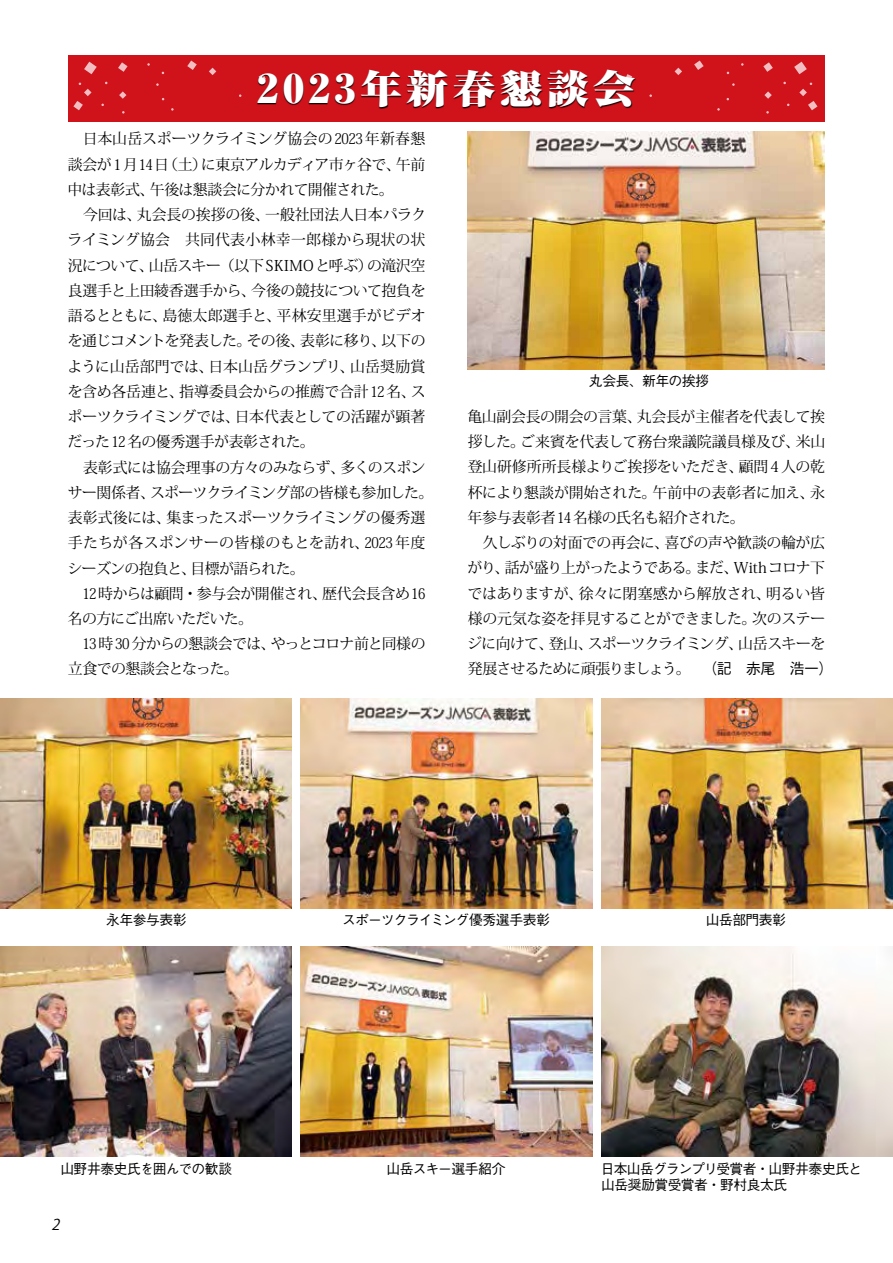
<style>
.page{position:relative;width:893px;height:1263px;background:#fff}
.page>*{position:absolute;margin:0;border:0;box-sizing:border-box;transform-origin:0 0}
.t1{font:900 38.25px "Ryumin Pro";letter-spacing:.115em;color:#fff;scale:1.1 1}
.t2{font:14.85px/25.2px "Koz Min Pro";letter-spacing:-.025em;color:#000}
.t3{font:14.85px "Koz Min Pro";letter-spacing:-.045em;color:#000}
.t4{font:14.85px "Koz Min Pro";letter-spacing:-.05em;color:#000}
.t5{font:italic 14.85px "Koz Go Pro";color:#000}
.t6{font:500 13.8px/15.9px "Gothic BBB Pro";letter-spacing:-.04em;color:#000}
.t7{font:500 13.8px "Gothic BBB Pro";letter-spacing:-.065em;color:#000}
.s1{font-family:"Gothic BBB Pro";font-weight:500}
</style>
<div class="page">
<img style="left:468px;top:131px;width:357px;height:238px">
<img style="left:0;top:698px;width:292px;height:210px">
<img style="left:0;top:946px;width:292px;height:210px">
<img style="left:301px;top:946px;width:291px;height:210px">
<img style="left:301px;top:698px;width:291px;height:210px">
<img style="left:601px;top:946px;width:292px;height:210px">
<img style="left:601px;top:698px;width:292px;height:210px">
<div style="left:68px;top:55px;width:757px;height:66px;background:#d0121b"></div>
<svg style="left:209px;top:68px;width:7px;height:7px"></svg>
<svg style="left:187px;top:61px;width:10px;height:9px"></svg>
<svg style="left:84px;top:62px;width:13px;height:12px"></svg>
<svg style="left:119px;top:91px;width:7px;height:8px"></svg>
<svg style="left:118px;top:62px;width:10px;height:10px"></svg>
<svg style="left:73px;top:83px;width:19px;height:27px"></svg>
<svg style="left:675px;top:68px;width:7px;height:7px"></svg>
<svg style="left:694px;top:61px;width:10px;height:9px"></svg>
<svg style="left:794px;top:62px;width:13px;height:12px"></svg>
<svg style="left:764px;top:91px;width:8px;height:8px"></svg>
<svg style="left:763px;top:62px;width:10px;height:10px"></svg>
<svg style="left:799px;top:83px;width:18px;height:27px"></svg>
<div style="left:257px;top:69px;width:379px;height:40px;background:#000;opacity:.95"></div>
<h1 class="t1" style="left:257px;top:58px;width:345px">2023年新春懇談会</h1>
<p class="t2" style="left:67px;top:126px;width:367px">　日本山岳スポーツクライミング協会の２０２３年新春懇談会が１月１４日（土）に東京アルカディア市ヶ谷で、午前中は表彰式、午後は懇談会に分かれて開催された。<br>　今回は、丸会長の挨拶の後、一般社団法人日本パラクライミング協会　共同代表小林幸一郎様から現状の状況について、山岳スキー（以下 SKIMOと呼ぶ）の滝沢空良選手と上田綾香選手から、今後の競技について抱負を語るとともに、島徳太郎選手と、平林安里選手がビデオを通じコメントを発表した。その後、表彰に移り、以下のように山岳部門では、日本山岳グランプリ、山岳奨励賞を含め各岳連と、指導委員会からの推薦で合計12 名、スポーツクライミングでは、日本代表としての活躍が顕著だった12 名の優秀選手が表彰された。<br>　表彰式には協会理事の方々のみならず、多くのスポンサー関係者、スポーツクライミング部の皆様も参加した。表彰式後には、集まったスポーツクライミングの優秀選手たちが各スポンサーの皆様のもとを訪れ、2023</p>
<p class="t2" style="left:395px;top:530px;width:32px">年度</p>
<p class="t3" style="left:68px;top:557px;width:239px">シーズンの抱負と、目標が語られた。</p>
<p class="t2" style="left:82px;top:580px;width:344px">12 時からは顧問・参与会が開催され、歴代会長含め16</p>
<p class="t3" style="left:68px;top:608px;width:187px">名の方にご出席いただいた。</p>
<p class="t4" style="left:82px;top:633px;width:345px">13 時 30 分からの懇談会では、やっとコロナ前と同様の</p>
<p class="t2" style="left:68px;top:656px;width:172px">立食での懇談会となった。</p>
<p class="t6" style="left:589px;top:371px;width:122px">丸会長、新年の挨拶</p>
<p class="t2" style="left:467px;top:403px;width:368px">亀山副会長の開会の言葉、丸会長が主催者を代表して挨拶した。ご来賓を代表して務台衆議院議員様及び、米山登山研修所所長様よりご挨拶をいただき、顧問４人の乾杯により懇談が開始された。午前中の表彰者に加え、永年参与表彰者14 名様の氏名も紹介された。<br>　久しぶりの対面での再会に、喜びの声や歓談の輪が広がり、話が盛り上がったようである。まだ、With コロナ下ではありますが、徐々に閉塞感から解放され、明るい皆様の元気な姿を拝見することができました。次のステージに向けて、登山、スポーツクライミング、山岳スキーを発展させるために頑張りましょう。 <span class="s1">（記　赤尾　浩一）</span></p>
<p class="t6" style="left:106px;top:910px;width:82px">永年参与表彰</p>
<p class="t6" style="left:60px;top:1159px;width:173px">山野井泰史氏を囲んでの歓談</p>
<p class="t5" style="left:51px;top:1214px;width:13px">2</p>
<p class="t7" style="left:342px;top:909px;width:209px">スポーツクライミング優秀選手表彰</p>
<p class="t6" style="left:706px;top:910px;width:82px">山岳部門表彰</p>
<p class="t6" style="left:387px;top:1159px;width:120px">山岳スキー選手紹介</p>
<p class="t6" style="left:601px;top:1159px;width:263px">日本山岳グランプリ受賞者・山野井泰史氏と山岳奨励賞受賞者・野村良太氏</p>
</div>
